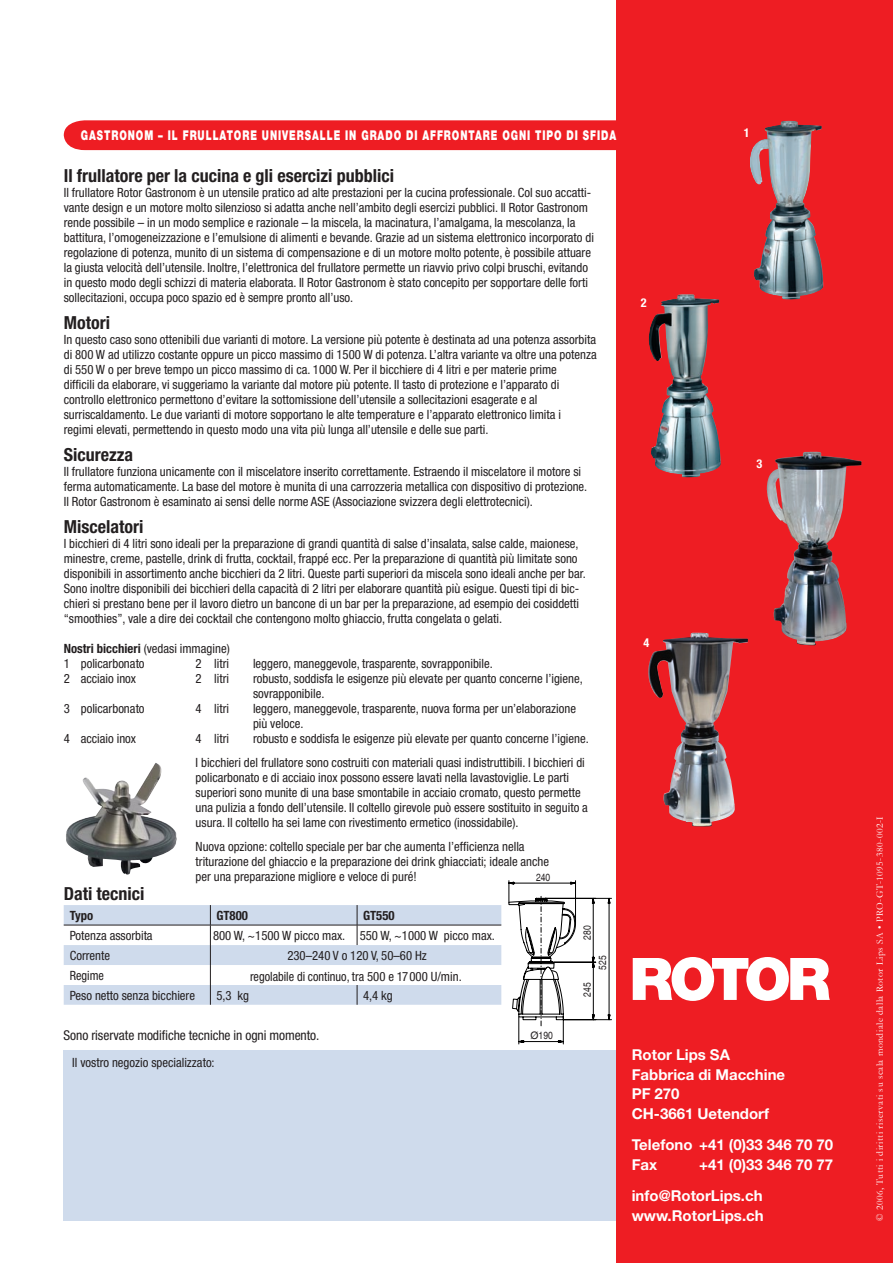
<style>
.page{position:relative;width:893px;height:1263px;background:#fff}
.page>*{position:absolute;margin:0;border:0;box-sizing:border-box;transform-origin:0 0}
.t1{font:700 condensed 18px "Helvetica Neue";color:#231f20}
.t2{font:700 15px/19.5px "Helvetica Neue";color:#fff}
.t3{font:900 13.5px "Helvetica Neue";letter-spacing:.1em;color:#fff;scale:.7 1}
.t4{font:condensed 13.5px "Helvetica Neue";letter-spacing:-.005em;color:#231f20}
.t5{font:condensed 12.75px/15px "Helvetica Neue";color:#231f20}
.t6{font:condensed 12.75px "Helvetica Neue";color:#231f20;scale:.96 1}
.t7{font:700 condensed 12.75px "Helvetica Neue";color:#231f20}
.t8{font:700 condensed 12.15px "Helvetica Neue";color:#fff}
.t9{font:condensed 10.35px "Helvetica";color:#231f20}
.t10{font:9.75px "Garamond";letter-spacing:.05em;color:#fff}
.s1{font-weight:700}
.s2{font-stretch:normal}
</style>
<div class="page">
<div style="left:64px;top:1050px;width:569px;height:171px;background:#cfdbec"></div>
<div style="left:617px;top:0;width:276px;height:1263px;background:#ee1d23"></div>
<div style="left:64px;top:120px;width:553px;height:30px;background:#ee1d23"></div>
<svg style="left:633px;top:957px;width:197px;height:44px"></svg>
<img style="left:66px;top:763px;width:111px;height:112px">
<img style="left:648px;top:294px;width:73px;height:184px">
<img style="left:750px;top:120px;width:74px;height:180px">
<img style="left:826px;top:544px;width:15px;height:45px">
<svg style="left:509px;top:880px;width:103px;height:164px"></svg>
<svg style="left:64px;top:905px;width:437px;height:100px"></svg>
<img style="left:648px;top:633px;width:100px;height:194px">
<p class="t3" style="left:81px;top:127px;width:766px">GASTRONOM – IL FRULLATORE UNIVERSALLE IN GRADO DI AFFRONTARE OGNI TIPO DI SFIDA</p>
<h1 class="t1" style="left:64px;top:164px;width:332px">Il frullatore per la cucina e gli esercizi pubblici</h1>
<p class="t5" style="left:64px;top:184px;width:532px">Il frullatore Rotor Gastronom è un utensile pratico ad alte prestazioni per la cucina professionale. Col suo accatti&shy;vante design e un motore molto silenzioso si adatta anche nell’ambito degli esercizi pubblici. Il Rotor Gastronom rende possibile – in un modo semplice e razionale – la miscela, la macinatura, l’amalgama, la mescolanza, la battitura, l’omogeneizzazione e l’emulsione di alimenti e bevande. Grazie ad un sistema elettronico incorporato di regolazione di potenza, munito di un sistema di compensazione e di un motore molto potente, è possibile attuare la giusta velocità dell’utensile. Inoltre, l’elettronica del frullatore permette un riavvio privo colpi bruschi, evitando in questo modo degli schizzi di materia elaborata. Il Rotor Gastronom è stato concepito per sopportare delle forti sollecitazioni, occupa poco spazio ed è sempre pronto all’uso.</p>
<h1 class="t1" style="left:64px;top:311px;width:48px">Motori</h1>
<p class="t5" style="left:64px;top:331px;width:534px">In questo caso sono ottenibili due varianti di motore. La versione più potente è destinata ad una potenza assorbita di 800 W ad utilizzo costante oppure un picco massimo di 1500 W di potenza. L’altra variante va oltre una potenza di 550 W o per breve tempo un picco massimo di ca. 1000 W. Per il bicchiere di 4 litri e per materie prime<br>difficili da elaborare, vi suggeriamo la variante dal motore più potente. Il tasto di protezione e l’apparato di controllo elettronico permettono d’evitare la sottomissione dell’utensile a sollecitazioni esagerate e al surriscaldamento. Le due varianti di motore sopportano le alte temperature e l’apparato elettronico limita i<br>regimi elevati, permettendo in questo modo una vita più lunga all’utensile e delle sue parti.</p>
<h1 class="t1" style="left:64px;top:443px;width:71px">Sicurezza</h1>
<p class="t5" style="left:64px;top:463px;width:525px">Il frullatore funziona unicamente con il miscelatore inserito correttamente. Estraendo il miscelatore il motore si ferma automaticamente. La base del motore è munita di una carrozzeria metallica con dispositivo di protezione.<br>Il Rotor Gastronom è esaminato ai sensi delle norme ASE (Associazione svizzera degli elettrotecnici).</p>
<h1 class="t1" style="left:64px;top:515px;width:81px">Miscelatori</h1>
<p class="t5" style="left:64px;top:535px;width:523px">I bicchieri di 4 litri sono ideali per la preparazione di grandi quantità di salse d’insalata, salse calde, maionese, minestre, creme, pastelle, drink di frutta, cocktail, frappé ecc. Per la preparazione di quantità più limitate sono disponibili in assortimento anche bicchieri da 2 litri. Queste parti superiori da miscela sono ideali anche per bar.<br>Sono inoltre disponibili dei bicchieri della capacità di 2 litri per elaborare quantità più esigue. Questi tipi di bic&shy;chieri si prestano bene per il lavoro dietro un bancone di un bar per la preparazione, ad esempio dei cosiddetti “smoothies”, vale a dire dei cocktail che contengono molto ghiaccio, frutta congelata o gelati.</p>
<p class="t5" style="left:64px;top:640px;width:167px"><span class="s1">Nostri bicchieri</span> (vedasi immagine)<br>1 policarbonato</p>
<p class="t5" style="left:196px;top:655px;width:35px">2 litri</p>
<p class="t5" style="left:253px;top:655px;width:241px">leggero, maneggevole, trasparente, sovrapponibile.</p>
<p class="t5" style="left:64px;top:670px;width:74px">2 acciaio inox</p>
<p class="t5" style="left:196px;top:670px;width:35px">2 litri</p>
<p class="t5" style="left:253px;top:670px;width:331px">robusto, soddisfa le esigenze più elevate per quanto concerne l’igiene, sovrapponibile.</p>
<p class="t5" style="left:64px;top:700px;width:82px">3 policarbonato</p>
<p class="t5" style="left:196px;top:700px;width:35px">4 litri</p>
<p class="t5" style="left:253px;top:700px;width:324px">leggero, maneggevole, trasparente, nuova forma per un’elaborazione più veloce.</p>
<p class="t5" style="left:64px;top:730px;width:74px">4 acciaio inox</p>
<p class="t5" style="left:196px;top:730px;width:35px">4 litri</p>
<p class="t5" style="left:196px;top:726px;width:395px;line-height:24px;text-indent:57px">robusto e soddisfa le esigenze più elevate per quanto concerne l’igiene.<br>I bicchieri del frullatore sono costruiti con materiali quasi indistruttibili. I bicchieri di</p>
<p class="t5" style="left:196px;top:769px;width:394px">policarbonato e di acciaio inox possono essere lavati nella lavastoviglie. Le parti superiori sono munite di una base smontabile in acciaio cromato, questo permette una pulizia a fondo dell’utensile. Il coltello girevole può essere sostituito in seguito a usura. Il coltello ha sei lame con rivestimento ermetico (inossidabile).</p>
<p class="t5" style="left:196px;top:838px;width:355px">Nuova opzione: coltello speciale per bar che aumenta l’efficienza nella triturazione del ghiaccio e la preparazione dei drink ghiacciati; ideale anche per una preparazione migliore e veloce di puré!</p>
<p class="t9" style="left:536px;top:872px;width:16px">240</p>
<h1 class="t1" style="left:64px;top:883px;width:82px">Dati tecnici</h1>
<p class="t7" style="left:70px;top:908px;width:25px">Typo</p>
<p class="t7" style="left:216px;top:908px;width:33px">GT800</p>
<p class="t7" style="left:363px;top:908px;width:33px">GT550</p>
<p class="t5" style="left:70px;top:928px;width:84px">Potenza assorbita</p>
<p class="t5" style="left:213px;top:928px;width:283px">800 W, ~1500 W picco max. 550 W, ~1000 W picco max.</p>
<p class="t5" style="left:70px;top:948px;width:42px">Corrente</p>
<p class="t5" style="left:287px;top:948px;width:141px">230–240 V o 120 V, 50–60 Hz</p>
<p class="t6" style="left:70px;top:968px;width:37px">Regime</p>
<p class="t6" style="left:250px;top:969px;width:222px">regolabile di continuo, tra 500 e 17000 U/min.</p>
<p class="t5" style="left:70px;top:988px;width:127px">Peso netto senza bicchiere</p>
<p class="t5" style="left:216px;top:988px;width:34px">5,3 kg</p>
<p class="t5" style="left:363px;top:988px;width:31px">4,4 kg</p>
<p class="t4" style="left:64px;top:1028px;width:257px">Sono riservate modifiche tecniche in ogni momento.</p>
<p class="t5" style="left:72px;top:1055px;width:144px">Il vostro negozio specializzato:</p>
<p class="t9" style="left:531px;top:1029px;width:24px"><span class="s2">Ø</span>190</p>
<p class="t9" style="left:581px;top:939px;width:16px;rotate:-90deg">280</p>
<p class="t9" style="left:597px;top:970px;width:16px;rotate:-90deg">525</p>
<p class="t9" style="left:581px;top:997px;width:16px;rotate:-90deg">245</p>
<p class="t8" style="left:641px;top:295px;width:7px">2</p>
<p class="t8" style="left:644px;top:635px;width:7px">4</p>
<p class="t8" style="left:744px;top:126px;width:7px">1</p>
<p class="t8" style="left:757px;top:456px;width:7px">3</p>
<p class="t2" style="left:632px;top:1045px;width:155px">Rotor Lips SA<br>Fabbrica di Macchine<br>PF 270<br>CH-3661 Uetendorf</p>
<p class="t2" style="left:632px;top:1135px;width:203px">Telefono +41 (0)33 346 70 70<br>Fax</p>
<p class="t2" style="left:632px;top:1148px;width:203px;line-height:31.5px;text-indent:68px">+41 (0)33 346 70 77 info@RotorLips.ch</p>
<p class="t2" style="left:632px;top:1205px;width:133px">www.RotorLips.ch</p>
<p class="t10" style="left:873px;top:1221px;width:406px;rotate:-90deg">© 2006, Tutti i diritti riservati su scala mondiale dalla Rotor Lips SA • PRO-GT-1095-380-002-I</p>
</div>
